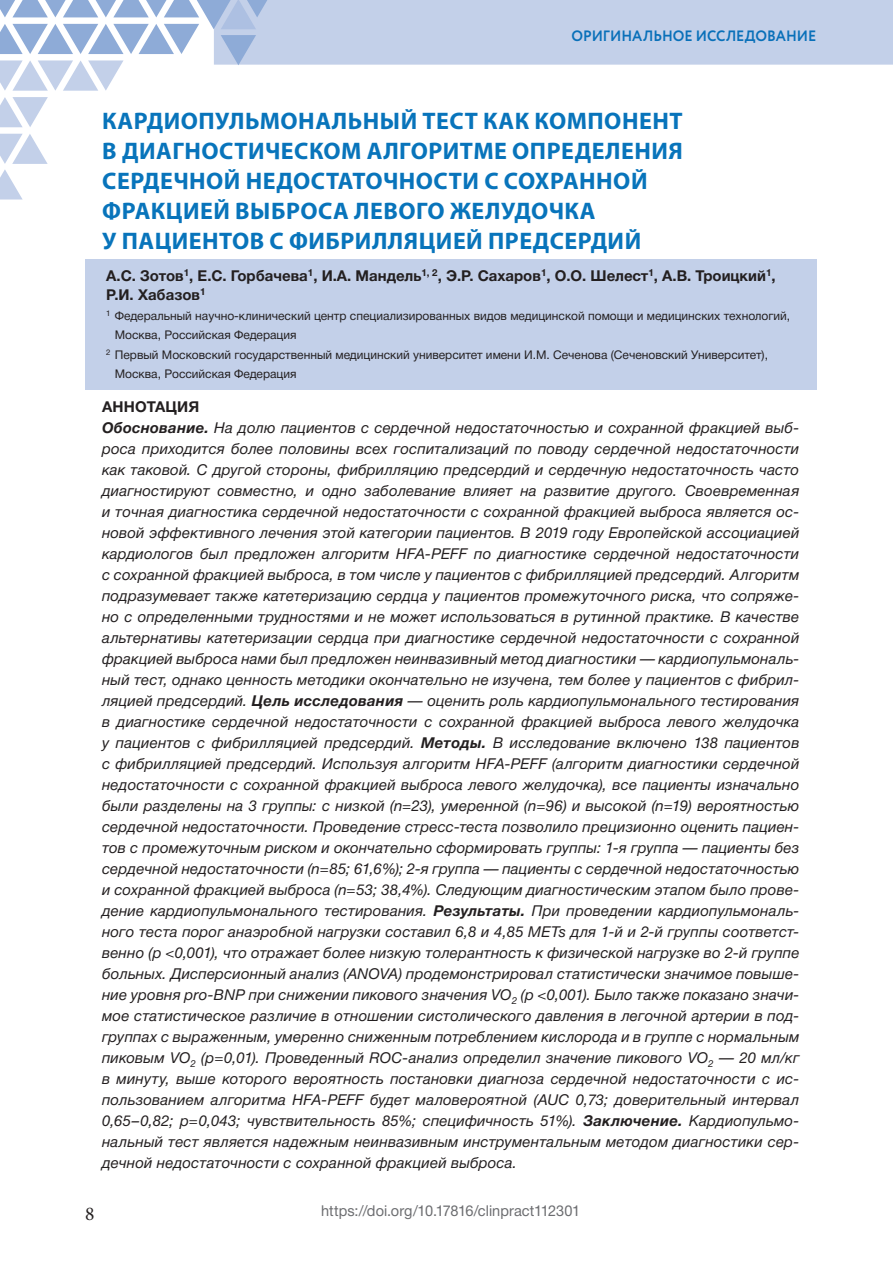
<style>
.page{position:relative;width:893px;height:1263px;background:#fff}
.page>*{position:absolute;margin:0;border:0;box-sizing:border-box;transform-origin:0 0}
.t1{font:700 24px/30px "Myriad Pro";letter-spacing:.02em;color:#0874bb}
.t2{font:19.5px "Minion Pro";color:#231f20}
.t3{font:italic 15px/21px "Helvetica Neue Cyr";letter-spacing:.015em;color:#231f20}
.t4{font:700 15px/19.5px "Helvetica Neue Cyr";color:#231f20}
.t5{font:15px "Helvetica Neue Cyr";color:#6c6d70}
.t6{font:700 15px "Circe";letter-spacing:-.005em;color:#0970b9;scale:.95 1}
.t7{font:12px "Helvetica Neue Cyr";color:#231f20}
.s1{font-weight:700;font-style:normal}
.s2{font-weight:700}
</style>
<div class="page">
<svg style="left:0;top:97px;width:48px;height:30px"></svg>
<svg style="left:0;top:134px;width:48px;height:65px"></svg>
<svg style="left:0;top:0;width:893px;height:91px"></svg>
<div style="left:85px;top:259px;width:731px;height:130px;background:#c3d0e9"></div>
<p class="t6" style="left:571px;top:26px;width:259px">ОРИГИНАЛЬНОЕ ИССЛЕДОВАНИЕ</p>
<h1 class="t1" style="left:102px;top:105px;width:582px">КАРДИОПУЛЬМОНАЛЬНЫЙ ТЕСТ КАК КОМПОНЕНТ В ДИАГНОСТИЧЕСКОМ АЛГОРИТМЕ ОПРЕДЕЛЕНИЯ СЕРДЕЧНОЙ НЕДОСТАТОЧНОСТИ С СОХРАННОЙ ФРАКЦИЕЙ ВЫБРОСА ЛЕВОГО ЖЕЛУДОЧКА<br>У ПАЦИЕНТОВ С ФИБРИЛЛЯЦИЕЙ ПРЕДСЕРДИЙ</h1>
<p class="t4" style="left:106px;top:266px;width:671px">А.С. Зотов<sup>1</sup>, Е.С. Горбачева<sup>1</sup>, И.А. Мандель<sup>1,</sup> <sup>2</sup>, Э.Р. Сахаров<sup>1</sup>, О.О. Шелест<sup>1</sup>, А.В. Троицкий<sup>1</sup>,<br>Р.И. Хабазов<sup>1</sup></p>
<p class="t7" style="left:106px;top:309px;width:685px"><sup>1</sup> Федеральный научно-клинический центр специализированных видов медицинской помощи и медицинских технологий,</p>
<p class="t7" style="left:115px;top:329px;width:183px">Москва, Российская Федерация</p>
<p class="t7" style="left:106px;top:348px;width:663px"><sup>2</sup> Первый Московский государственный медицинский университет имени И.М. Сеченова (Сеченовский Университет),</p>
<p class="t7" style="left:115px;top:368px;width:183px">Москва, Российская Федерация</p>
<p class="t4" style="left:102px;top:397px;width:44px">Аннота</p>
<p class="t3" style="left:102px;top:396px;width:699px;text-indent:64px"><span class="s1">ция<br></span><span class="s2">Обоснование.</span> На долю пациентов с сердечной недостаточностью и сохранной фракцией выб&shy;роса приходится более половины всех госпитализаций по поводу сердечной недостаточности как таковой. С другой стороны, фибрилляцию предсердий и сердечную недостаточность часто диагностируют совместно, и одно заболевание влияет на развитие другого. Своевременная и точная диагностика сердечной недостаточности с сохранной фракцией выброса является ос&shy;новой эффективного лечения этой категории пациентов. В 2019 году Европейской ассоциацией кардиологов был предложен алгоритм HFA-PEFF по диагностике сердечной недостаточности с сохранной фракцией выброса, в том числе у пациентов с фибрилляцией предсердий. Алгоритм подразумевает также катетеризацию сердца у пациентов промежуточного риска, что сопряже&shy;но с определенными трудностями и не может использоваться в рутинной практике. В качестве альтернативы катетеризации сердца при диагностике сердечной недостаточности с сохранной фракцией выброса нами был предложен неинвазивный метод диагностики — кардиопульмональ&shy;ный тест, однако ценность методики окончательно не изучена, тем более у пациентов с фибрил&shy;ляцией предсердий. <span class="s2">Цель исследования</span> — оценить роль кардиопульмонального тестирования в диагностике сердечной недостаточности с сохранной фракцией выброса левого желудочка у пациентов с фибрилляцией предсердий. <span class="s2">Методы.</span> В исследование включено 138 пациентов с фибрилляцией предсердий. Используя алгоритм HFA-PEFF (алгоритм диагностики сердечной недостаточности с сохранной фракцией выброса левого желудочка), все пациенты изначально были разделены на 3 группы: с низкой (n=23), умеренной (n=96) и высокой (n=19) вероятностью сердечной недостаточности. Проведение стресс-теста позволило прецизионно оценить пациен&shy;тов с промежуточным риском и окончательно сформировать группы: 1-я группа — пациенты без сердечной недостаточности (n=85; 61,6%); 2-я группа — пациенты с сердечной недостаточностью и сохранной фракцией выброса (n=53; 38,4%). Следующим диагностическим этапом было прове&shy;дение кардиопульмонального тестирования. <span class="s2">Результаты.</span> При проведении кардиопульмональ&shy;ного теста порог анаэробной нагрузки составил 6,8 и 4,85 METs для 1-й и 2-й группы соответст&shy;венно (p &lt;0,001), что отражает более низкую толерантность к физической нагрузке во 2-й группе больных. Дисперсионный анализ (ANOVA) продемонстрировал статистически значимое повыше&shy;ние уровня pro-BNP при снижении пикового значения VO<sub>2</sub> (p &lt;0,001). Было также показано значи&shy;мое статистическое различие в отношении систолического давления в легочной артерии в под&shy;группах с выраженным, умеренно сниженным потреблением кислорода и в группе с нормальным пиковым VO<sub>2</sub> (p=0,01). Проведенный ROC-анализ определил значение пикового VO<sub>2</sub> — 20 мл/кг в минуту, выше которого вероятность постановки диагноза сердечной недостаточности с ис&shy;пользованием алгоритма HFA-PEFF будет маловероятной (AUC 0,73; доверительный интервал 0,65–0,82; р=0,043; чувствительность 85%; специфичность 51%). <span class="s2">Заключение.</span> Кардиопульмо&shy;нальный тест является надежным неинвазивным инструментальным методом диагностики сер&shy;дечной недостаточности с сохранной фракцией выброса.</p>
<h2 class="t2" style="left:85px;top:1200px;width:11px">8</h2>
<p class="t5" style="left:321px;top:1203px;width:261px">https://doi.org/10.17816/clinpract112301</p>
</div>
